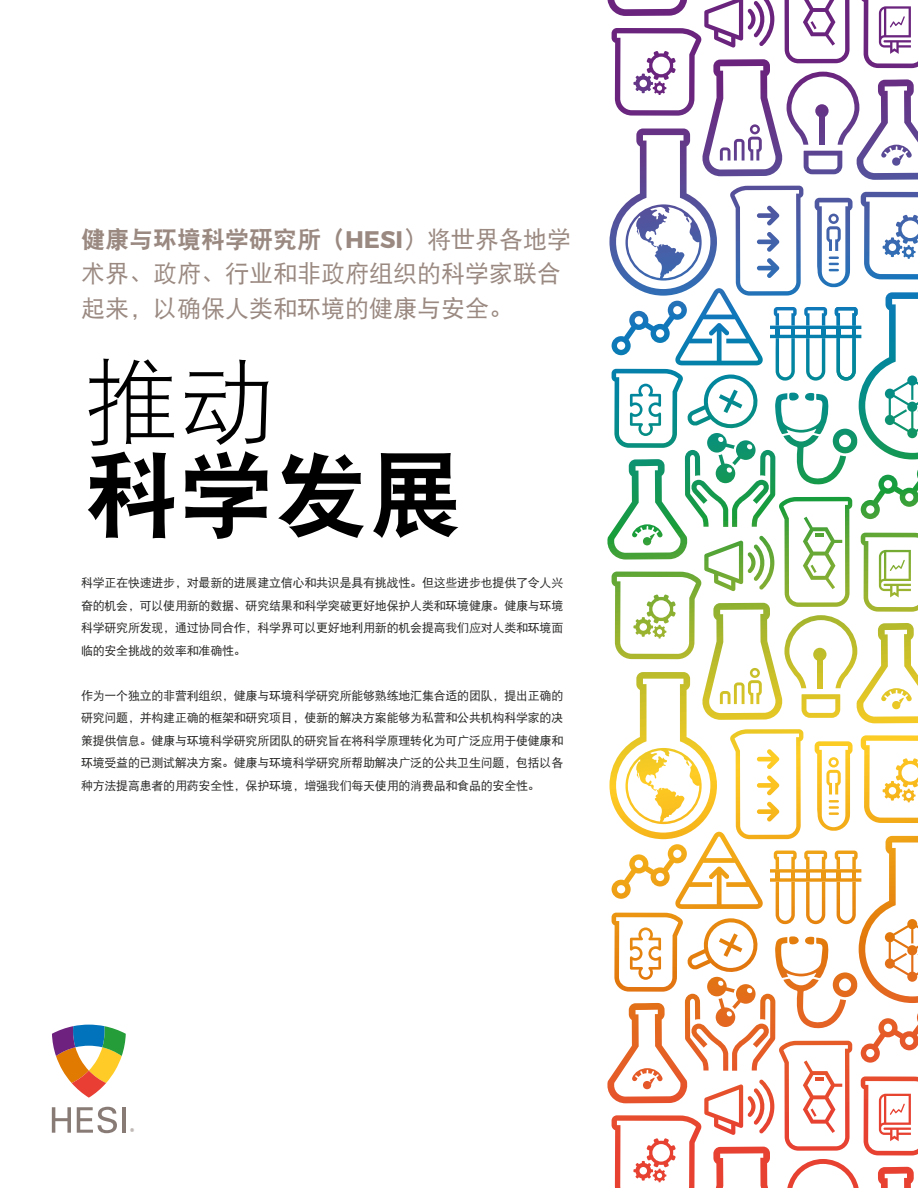
<style>
.page{position:relative;width:918px;height:1188px;background:#fff}
.page>*{position:absolute;margin:0;border:0;box-sizing:border-box;transform-origin:0 0}
.t1{font:94.5px "DFP Hei W9";color:#000}
.t2{font:94.5px "DFP Hei W3";color:#000}
.t3{font:24px/34.5px "DFP Hei W5";color:#9a8981}
.t4{font:24px "DFP Hei W9";color:#9a8981}
.t5{font:12px/22.5px "DFP Hei W5";letter-spacing:-.02em;color:#282827;text-align:justify}
.t6{font:6px "Courier";color:#887b76}
.s1{font-family:"Montserrat";font-weight:700}
.s2{font-family:"DFP Hei W5"}
</style>
<div class="page">
<svg style="left:52px;top:1025px;width:74px;height:73px"></svg>
<svg style="left:52px;top:1107px;width:19px;height:26px"></svg>
<svg style="left:77px;top:1107px;width:40px;height:26px"></svg>
<hr style="left:122px;top:1107px;width:4px;height:26px;background:#887b76">
<svg style="left:607px;top:0;width:311px;height:1188px"></svg>
<h2 class="t4" style="left:81px;top:226px;width:492px">健康与环境科学研究所（<span class="s1">HESI</span><span class="s2">）将世界各地学</span></h2>
<h2 class="t3" style="left:81px;top:256px;width:481px">术界、政府、行业和非政府组织的科学家联合起来，以确保人类和环境的健康与安全。</h2>
<h1 class="t2" style="left:85px;top:351px;width:190px">推动</h1>
<h1 class="t1" style="left:85px;top:444px;width:379px">科学发展</h1>
<p class="t5" style="left:81px;top:571px;width:484px">科学正在快速进步，对最新的进展建立信心和共识是具有挑战性。但这些进步也提供了令人兴奋的机会，可以使用新的数据、研究结果和科学突破更好地保护人类和环境健康。健康与环境科学研究所发现，通过协同合作，科学界可以更好地利用新的机会提高我们应对人类和环境面临的安全挑战的效率和准确性。</p>
<p class="t5" style="left:81px;top:684px;width:484px">作为一个独立的非营利组织，健康与环境科学研究所能够熟练地汇集合适的团队，提出正确的研究问题，并构建正确的框架和研究项目，使新的解决方案能够为私营和公共机构科学家的决策提供信息。健康与环境科学研究所团队的研究旨在将科学原理转化为可广泛应用于使健康和环境受益的已测试解决方案。健康与环境科学研究所帮助解决广泛的公共卫生问题，包括以各种方法提高患者的用药安全性，保护环境，增强我们每天使用的消费品和食品的安全性。</p>
<p class="t6" style="left:130px;top:1126px;width:5px">®</p>
</div>
